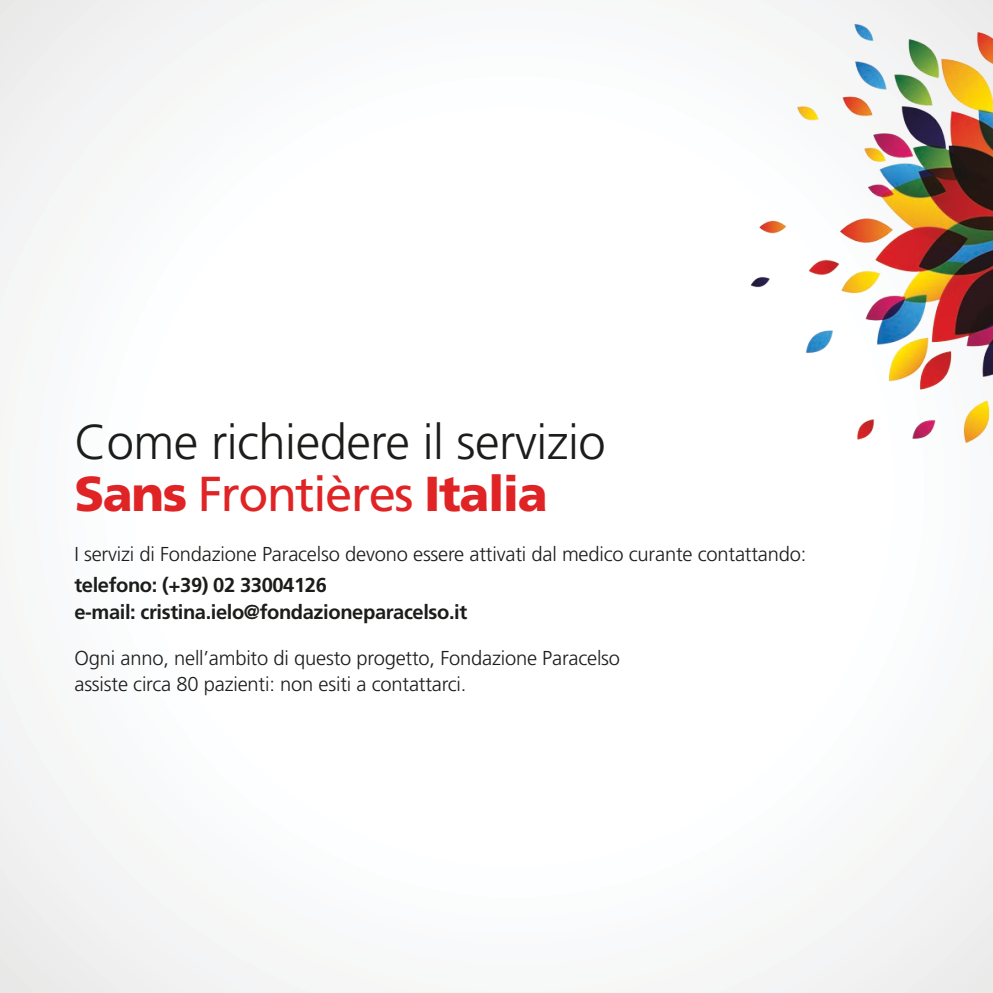
<style>
.page{position:relative;width:993px;height:993px;background:#fff}
.page>*{position:absolute;margin:0;border:0;box-sizing:border-box;transform-origin:0 0}
.t1{font:300 49px/52.5px "Frutiger LT Std";letter-spacing:-.01em;color:#1c1c1b}
.t2{font:300 20.12px/26.2px "Frutiger LT Std";letter-spacing:-.01em;color:#1c1c1b}
.t3{font:700 20.12px/26.2px "Frutiger LT Std";letter-spacing:-.02em;color:#1c1c1b}
.s1{font-weight:900;color:#e02426}
.s2{font-weight:400;color:#e02426}
</style>
<div class="page">
<img style="left:750px;top:7px;width:242px;height:435px">
<h1 class="t1" style="left:74px;top:416px;width:532px">Come richiedere il servizio<br><span class="s1">Sans</span> <span class="s2">Frontières</span> <span class="s1">Italia</span></h1>
<p class="t2" style="left:74px;top:541px;width:733px">I servizi di Fondazione Paracelso devono essere attivati dal medico curante contattando:</p>
<p class="t3" style="left:74px;top:572px;width:394px">telefono: (+39) 02 33004126<br>e-mail: cristina.ielo@fondazioneparacelso.it</p>
<p class="t2" style="left:74px;top:645px;width:547px">Ogni anno, nell’ambito di questo progetto, Fondazione Paracelso assiste circa 80 pazienti: non esiti a contattarci.</p>
</div>
